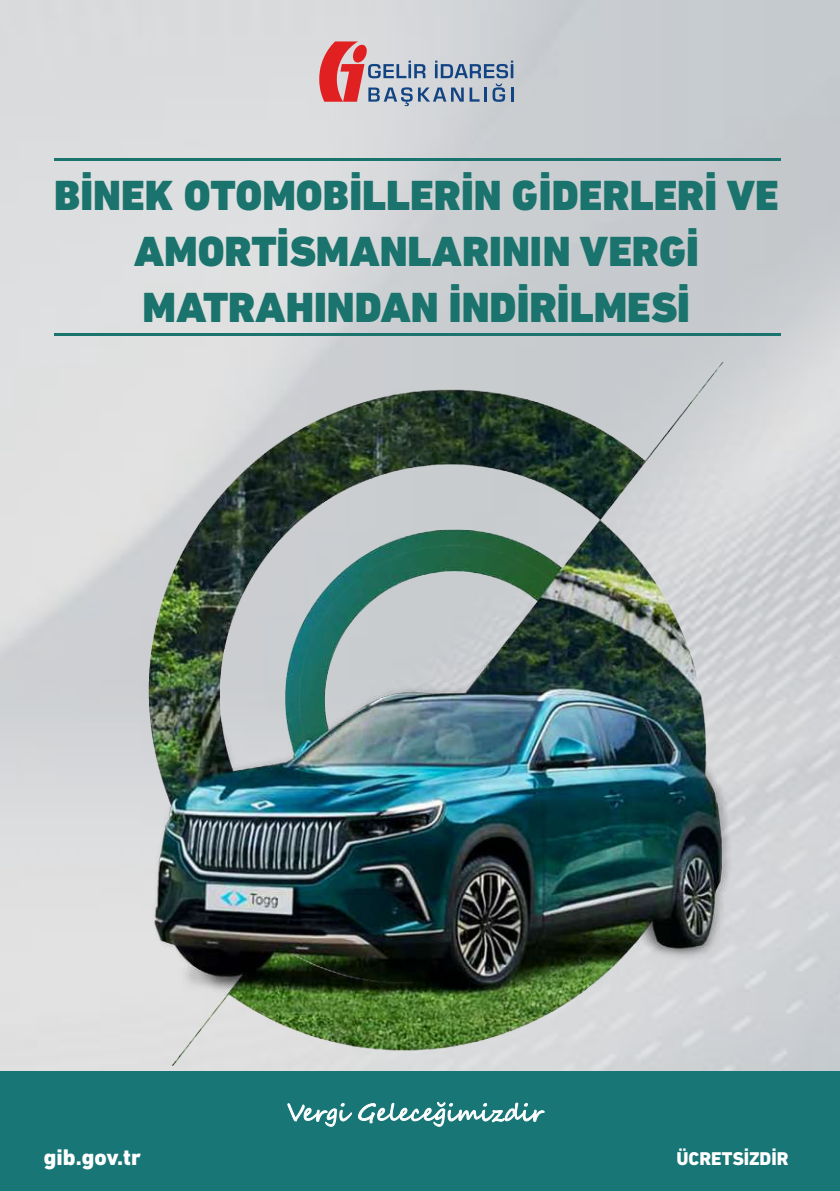
<style>
.page{position:relative;width:840px;height:1191px;background:#fff}
.page>*{position:absolute;margin:0;border:0;box-sizing:border-box;transform-origin:0 0}
.t1{font:900 43px/55.8px "DIN Next CYR";color:#1b736d;text-align:center}
.t2{font:800 23px "DIN Next CYR";color:#fff}
.t3{font:800 18.8px "DIN Next CYR";color:#fff}
</style>
<div class="page">
<img style="left:0;top:0;width:839px;height:1072px">
<svg style="left:319px;top:41px;width:194px;height:65px;background:#bba6b1"></svg>
<hr style="left:510px;top:88px;width:3px;height:14px;background:#124483">
<div style="left:0;top:1072px;width:839px;height:119px;background:#197677"></div>
<svg style="left:287px;top:1103px;width:65px;height:24px"></svg>
<svg style="left:358px;top:1101px;width:186px;height:26px"></svg>
<img style="left:45px;top:363px;width:735px;height:702px">
<hr style="left:55px;top:159px;width:725px;height:2px;background:#1b736d">
<hr style="left:55px;top:334px;width:725px;height:2px;background:#1b736d">
<p class="t1" style="left:54px;top:168px;width:725px">BİNEK OTOMOBİLLERİN GİDERLERİ VE<br>AMORTİSMANLARININ VERGİ<br>MATRAHINDAN İNDİRİLMESİ</p>
<p class="t2" style="left:44px;top:1143px;width:98px">gib.gov.tr</p>
<p class="t3" style="left:676px;top:1147px;width:114px">ÜCRETSİZDİR</p>
</div>
